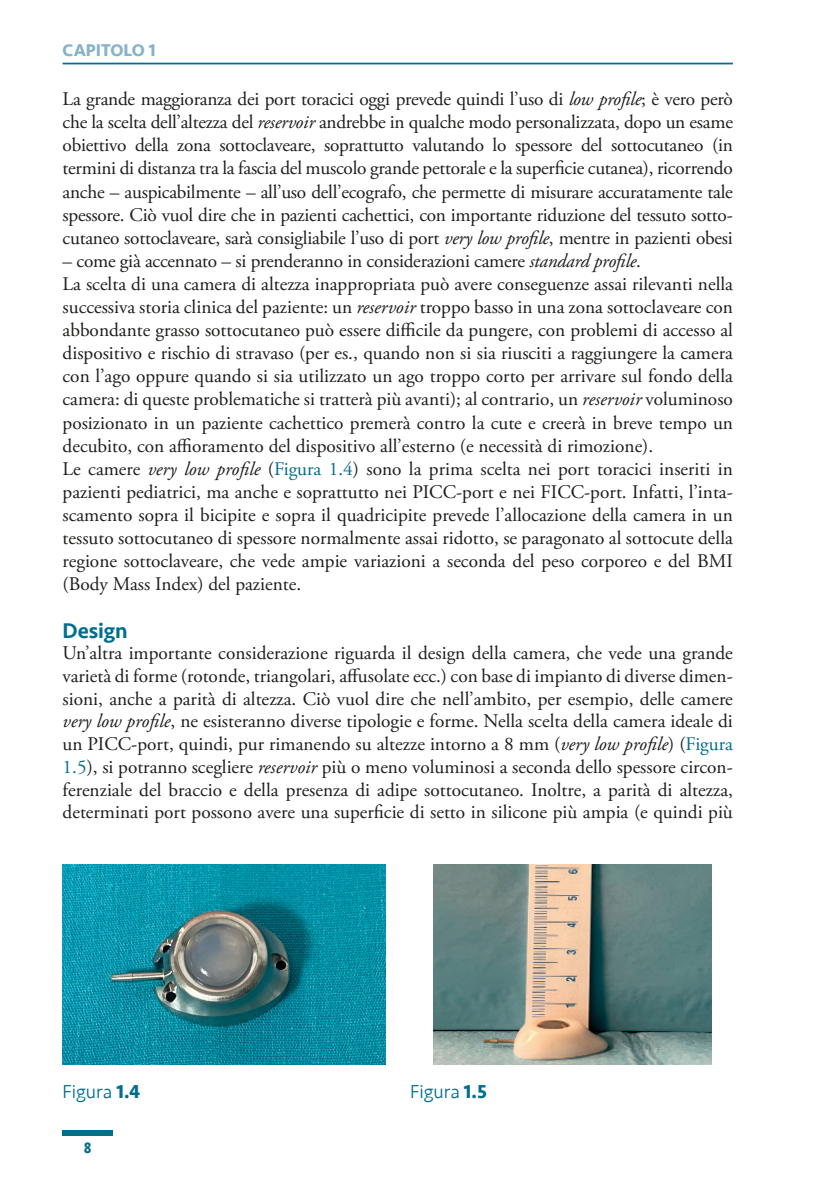
<style>
.page{position:relative;width:824px;height:1182px;background:#fff}
.page>*{position:absolute;margin:0;border:0;box-sizing:border-box;transform-origin:0 0}
._3_hd{font:500 21.88px "Seravek";letter-spacing:-.005em;color:#006e90}
.text{font:19.25px/23.1px "Adobe Garamond Pro";color:#1d1d1b;text-align:justify}
.Fig_leg{font:300 19.25px "Seravek";color:#006e90}
.t1{font:700 17.5px "Seravek";color:#85b3ca}
.t2{font:700 15.75px "Seravek";color:#006e90;scale:.9 1}
.s1{font-style:italic}
.s2{color:#006e90}
.s3{font-weight:700}
</style>
<div class="page">
<hr style="left:63px;top:63px;width:669px;height:1px;background:#006e90">
<div style="left:63px;top:1131px;width:50px;height:5px;background:#006e90"></div>
<img style="left:63px;top:864px;width:322px;height:200px">
<img style="left:434px;top:864px;width:277px;height:200px">
<p class="t1" style="left:63px;top:36px;width:23px">CAPITOLO</p>
<p class="t1" style="left:149px;top:36px;width:8px">1</p>
<p class="text" style="left:63px;top:88px;width:671px">La grande maggioranza dei port toracici oggi prevede quindi l’uso di <span class="s1">low profile</span>; è vero però che la scelta dell’altezza del <span class="s1">reservoir</span> andrebbe in qualche modo personalizzata, dopo un esame obiettivo della zona sottoclaveare, soprattutto valutando lo spessore del sottocutaneo (in termini di distanza tra la fascia del muscolo grande pettorale e la superficie cutanea), ricorrendo anche – auspicabilmente – all’uso dell’ecografo, che permette di misurare accuratamente tale spessore. Ciò vuol dire che in pazienti cachettici, con importante riduzione del tessuto sotto&shy;cutaneo sottoclaveare, sarà consigliabile l’uso di port <span class="s1">very low profile</span>, mentre in pazienti obesi</p>
<p class="text" style="left:63px;top:250px;width:579px">– come già accennato – si prenderanno in considerazioni camere <span class="s1">standard profile</span>.</p>
<p class="text" style="left:63px;top:273px;width:671px">La scelta di una camera di altezza inappropriata può avere conseguenze assai rilevanti nella successiva storia clinica del paziente: un <span class="s1">reservoir</span> troppo basso in una zona sottoclaveare con abbondante grasso sottocutaneo può essere difficile da pungere, con problemi di accesso al dispositivo e rischio di stravaso (per es., quando non si sia riusciti a raggiungere la camera con l’ago oppure quando si sia utilizzato un ago troppo corto per arrivare sul fondo della camera: di queste problematiche si tratterà più avanti); al contrario, un <span class="s1">reservoir</span> voluminoso posizionato in un paziente cachettico premerà contro la cute e creerà in breve tempo un decubito, con affioramento del dispositivo all’esterno (e necessità di rimozione).</p>
<p class="text" style="left:63px;top:458px;width:671px">Le camere <span class="s1">very low profile</span> (<span class="s2">Figura 1.4</span>) sono la prima scelta nei port toracici inseriti in pazienti pediatrici, ma anche e soprattutto nei PICC-port e nei FICC-port. Infatti, l’inta&shy;scamento sopra il bicipite e sopra il quadricipite prevede l’allocazione della camera in un tessuto sottocutaneo di spessore normalmente assai ridotto, se paragonato al sottocute della regione sottoclaveare, che vede ampie variazioni a seconda del peso corporeo e del BMI (Body Mass Index) del paziente.</p>
<p class="_3_hd" style="left:63px;top:617px;width:67px">Design</p>
<p class="text" style="left:63px;top:642px;width:671px">Un’altra importante considerazione riguarda il design della camera, che vede una grande varietà di forme (rotonde, triangolari, affusolate ecc.) con base di impianto di diverse dimen&shy;sioni, anche a parità di altezza. Ciò vuol dire che nell’ambito, per esempio, delle camere <span class="s1">very low profile</span>, ne esisteranno diverse tipologie e forme. Nella scelta della camera ideale di un PICC-port, quindi, pur rimanendo su altezze intorno a 8 mm (<span class="s1">very low profile</span>) (<span class="s2">Figura 1.5</span>), si potranno scegliere <span class="s1">reservoir</span> più o meno voluminosi a seconda dello spessore circon&shy;ferenziale del braccio e della presenza di adipe sottocutaneo. Inoltre, a parità di altezza, determinati port possono avere una superficie di setto in silicone più ampia (e quindi più</p>
<p class="Fig_leg" style="left:63px;top:1081px;width:79px">Figura <span class="s3">1.4</span></p>
<p class="Fig_leg" style="left:410px;top:1081px;width:78px">Figura <span class="s3">1.5</span></p>
<p class="t2" style="left:84px;top:1135px;width:10px">8</p>
</div>
